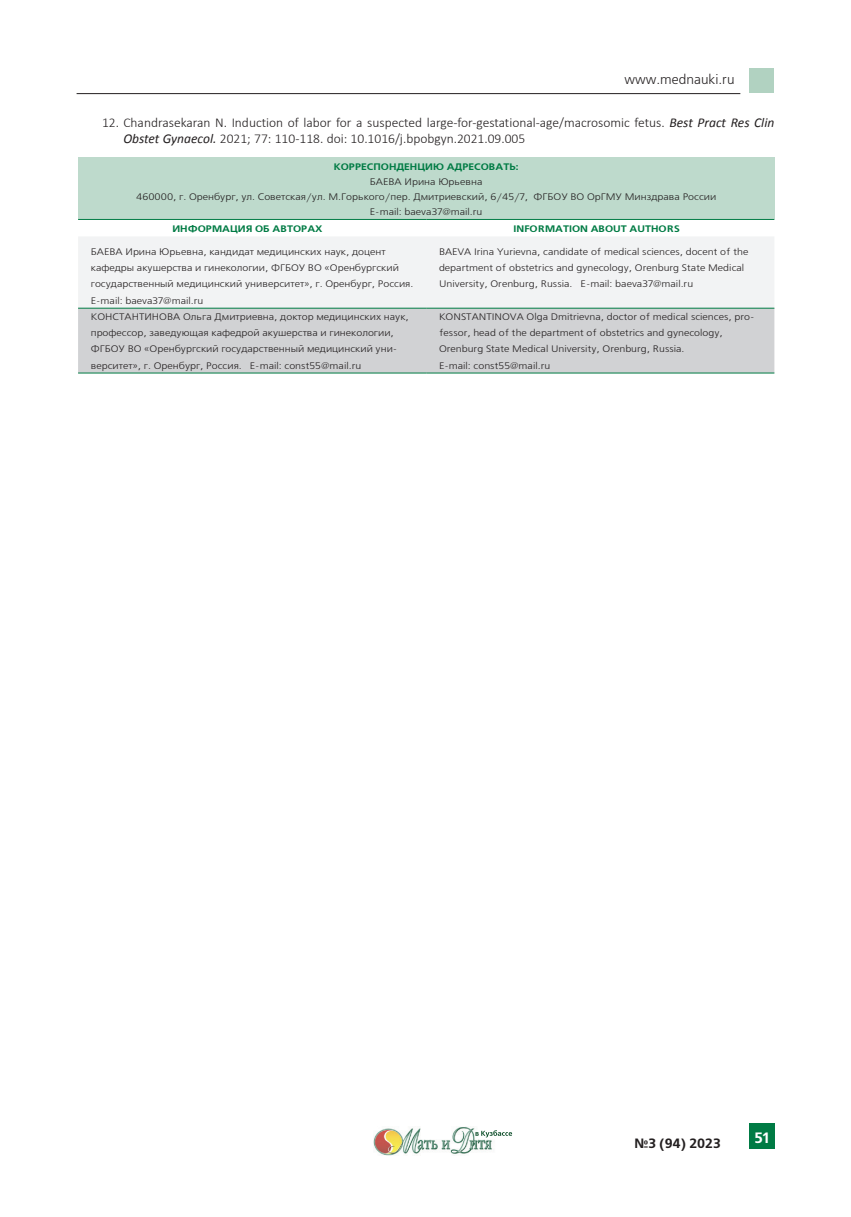
<style>
.page{position:relative;width:851px;height:1217px;background:#fff}
.page>*{position:absolute;margin:0;border:0;box-sizing:border-box;transform-origin:0 0}
.t1{font:700 15px "Free Set C";color:#fff}
.t2{font:300 13.5px/16.2px "Calibri";color:#231f20}
.t3{font:13.5px "Free Set C";color:#231f20}
.t4{font:700 13.5px "Free Set C";color:#231f20}
.t5{font:9.45px/16.2px "Free Set C";color:#231f20;scale:1.11 1}
.t6{font:700 9.45px "Free Set C";color:#007b44;scale:1.11 1}
.s1{font-weight:400;font-style:italic}
</style>
<div class="page">
<div style="left:748px;top:1123px;width:26px;height:25px;background:#007b44"></div>
<div style="left:749px;top:69px;width:24px;height:24px;background:#b1d2c1"></div>
<hr style="left:77px;top:93px;width:663px;height:1px;background:#231f20">
<img style="left:374px;top:1127px;width:118px;height:28px">
<img style="left:475px;top:1129px;width:37px;height:8px">
<div style="left:78px;top:157px;width:696px;height:62px;background:#bedacc"></div>
<div style="left:78px;top:237px;width:696px;height:71px;background:#f2f3f4"></div>
<div style="left:78px;top:309px;width:696px;height:63px;background:#d1d2d4"></div>
<hr style="left:78px;top:308px;width:348px;height:1px;background:#007b44">
<hr style="left:426px;top:308px;width:348px;height:1px;background:#007b44">
<hr style="left:78px;top:372px;width:348px;height:1px;background:#007b44">
<hr style="left:426px;top:372px;width:348px;height:1px;background:#007b44">
<hr style="left:78px;top:219px;width:348px;height:1px;background:#007b44">
<hr style="left:426px;top:219px;width:348px;height:1px;background:#007b44">
<h2 class="t3" style="left:624px;top:72px;width:112px">www.mednauki.ru</h2>
<h2 class="t2" style="left:123px;top:114px;width:652px;text-indent:-21px">12. Chandrasekaran N. Induction of labor for a suspected large-for-gestational-age/macrosomic fetus. <span class="s1">Best Pract Res Clin<br>Obstet Gynaecol.</span> 2021; 77: 110-118. doi: 10.1016/j.bpobgyn.2021.09.005</h2>
<p class="t6" style="left:334px;top:161px;width:168px">КОРРЕСПОНДЕНЦИЮ АДРЕСОВАТЬ:</p>
<p class="t5" style="left:136px;top:174px;width:524px;line-height:15px;text-align:center">БАЕВА Ирина Юрьевна<br>460000, г. Оренбург, ул. Советская/ул. М.Горького/пер. Дмитриевский, 6/45/7, ФГБОУ ВО ОрГМУ Минздрава России<br>E-mail: baeva37@mail.ru</p>
<p class="t6" style="left:172px;top:223px;width:137px">ИНФОРМАЦИЯ ОБ АВТОРАХ</p>
<p class="t6" style="left:513px;top:223px;width:151px">INFORMATION ABOUT AUTHORS</p>
<p class="t5" style="left:91px;top:244px;width:292px">БАЕВА Ирина Юрьевна, кандидат медицинских наук, доцент кафедры акушерства и гинекологии, ФГБОУ ВО «Оренбургский государственный медицинский университет», г. Оренбург, Россия.<br>E-mail: baeva37@mail.ru</p>
<p class="t5" style="left:439px;top:244px;width:280px">BAEVA Irina Yurievna, candidate of medical sciences, docent of the department of obstetrics and gynecology, Orenburg State Medical<br>University, Orenburg, Russia. E-mail: baeva37@mail.ru</p>
<p class="t5" style="left:91px;top:309px;width:288px">КОНСТАНТИНОВА Ольга Дмитриевна, доктор медицинских наук, профессор, заведующая кафедрой акушерства и гинекологии, ФГБОУ ВО «Оренбургский государственный медицинский уни&shy;верситет», г. Оренбург, Россия. E-mail: const55@mail.ru</p>
<p class="t5" style="left:439px;top:309px;width:286px">KONSTANTINOVA Olga Dmitrievna, doctor of medical sciences, pro&shy;fessor, head of the department of obstetrics and gynecology, Orenburg State Medical University, Orenburg, Russia.<br>E-mail: const55@mail.ru</p>
<h2 class="t4" style="left:634px;top:1135px;width:88px">№3 (94) 2023</h2>
<h1 class="t1" style="left:754px;top:1128px;width:16px">51</h1>
</div>
